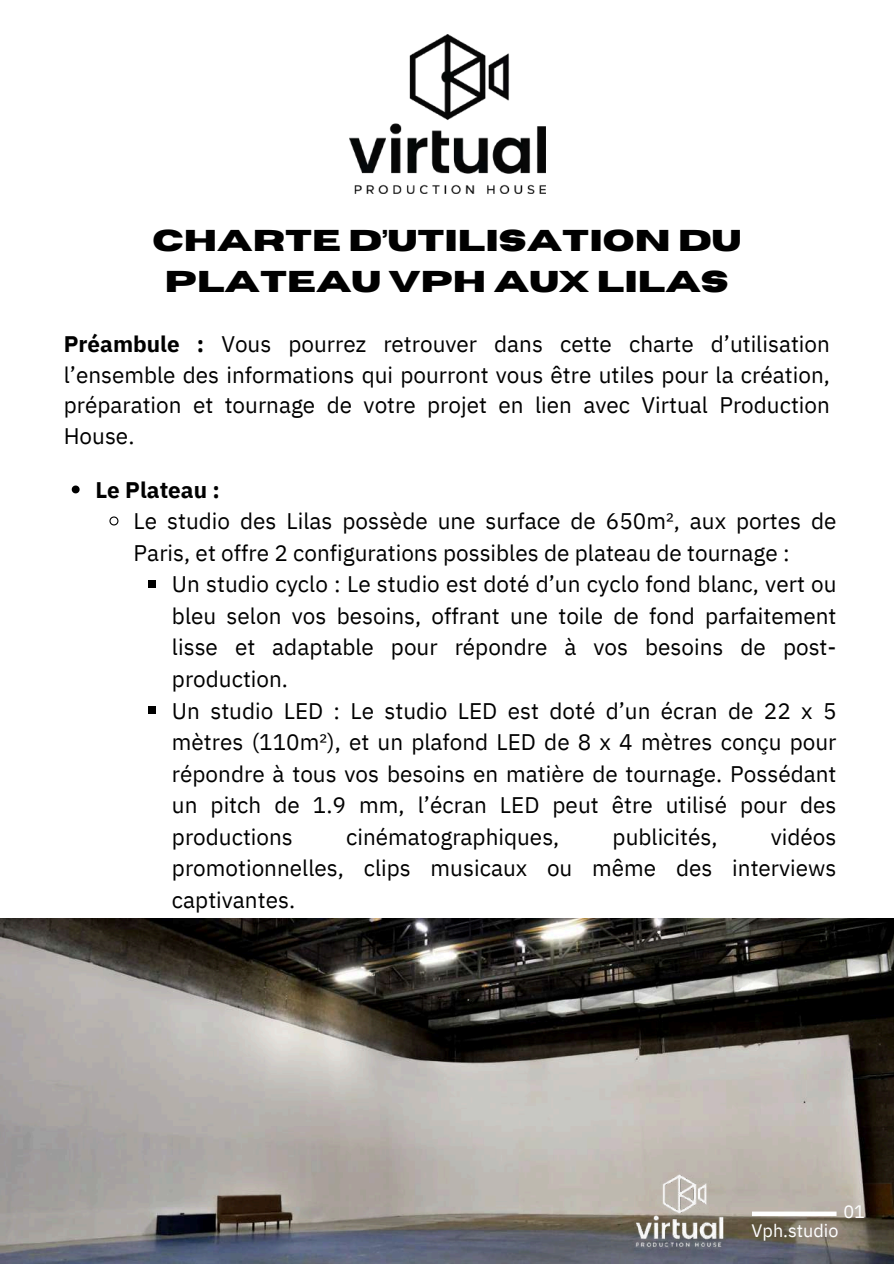
<style>
.page{position:relative;width:894px;height:1264px;background:#fff}
.page>*{position:absolute;margin:0;border:0;box-sizing:border-box;transform-origin:0 0}
.t1{font:700 30px/41.7px "Horizon";color:#000;text-align:center}
.t2{font:22.5px/31.5px "IBM Plex Sans";color:#000}
.t3{font:700 22.5px "IBM Plex Sans";color:#000}
.t4{font:18px "IBM Plex Sans";color:#fff}
.s1{font-weight:700}
</style>
<div class="page">
<img style="left:349px;top:34px;width:196px;height:160px">
<img style="left:0;top:918px;width:893px;height:345px">
<svg style="left:751px;top:1211px;width:85px;height:4px"></svg>
<svg style="left:72px;top:485px;width:8px;height:8px"></svg>
<svg style="left:109px;top:516px;width:10px;height:10px"></svg>
<div style="left:148px;top:580px;width:8px;height:8px;background:#000"></div>
<div style="left:148px;top:706px;width:8px;height:8px;background:#000"></div>
<img style="left:625px;top:1169px;width:105px;height:84px">
<h1 class="t1" style="left:152px;top:220px;width:590px">CHARTE D’UTILISATION DU<br>PLATEAU VPH AUX LILAS</h1>
<p class="t2" style="left:64px;top:329px;width:767px;line-height:30.3px;text-align:justify"><span class="s1">Préambule :</span> Vous pourrez retrouver dans cette charte d’utilisation l’ensemble des informations qui pourront vous être utiles pour la création, préparation et tournage de votre projet en lien avec Virtual Production House.</p>
<p class="t3" style="left:95px;top:475px;width:126px">Le Plateau :</p>
<p class="t2" style="left:134px;top:505px;width:704px">Le studio des Lilas possède une surface de 650m², aux portes de<br>Paris, et offre 2 configurations possibles de plateau de tournage :</p>
<p class="t2" style="left:172px;top:568px;width:666px">Un studio cyclo : Le studio est doté d’un cyclo fond blanc, vert ou bleu selon vos besoins, offrant une toile de fond parfaitement lisse et adaptable pour répondre à vos besoins de post&shy;production.<br>Un studio LED : Le studio LED est doté d’un écran de 22 x 5 mètres (110m²), et un plafond LED de 8 x 4 mètres conçu pour répondre à tous vos besoins en matière de tournage. Possédant un pitch de 1.9 mm, l’écran LED peut être utilisé pour des productions</p>
<p class="t2" style="left:172px;top:820px;width:666px;text-align:justify;text-indent:598px">vidéos promotionnelles, clips musicaux ou même des interviews captivantes.</p>
<p class="t2" style="left:346px;top:820px;width:215px">cinématographiques,</p>
<p class="t2" style="left:612px;top:820px;width:106px">publicités,</p>
<p class="t4" style="left:843px;top:1199px;width:23px">01</p>
<p class="t4" style="left:751px;top:1218px;width:88px">Vph.studio</p>
</div>
